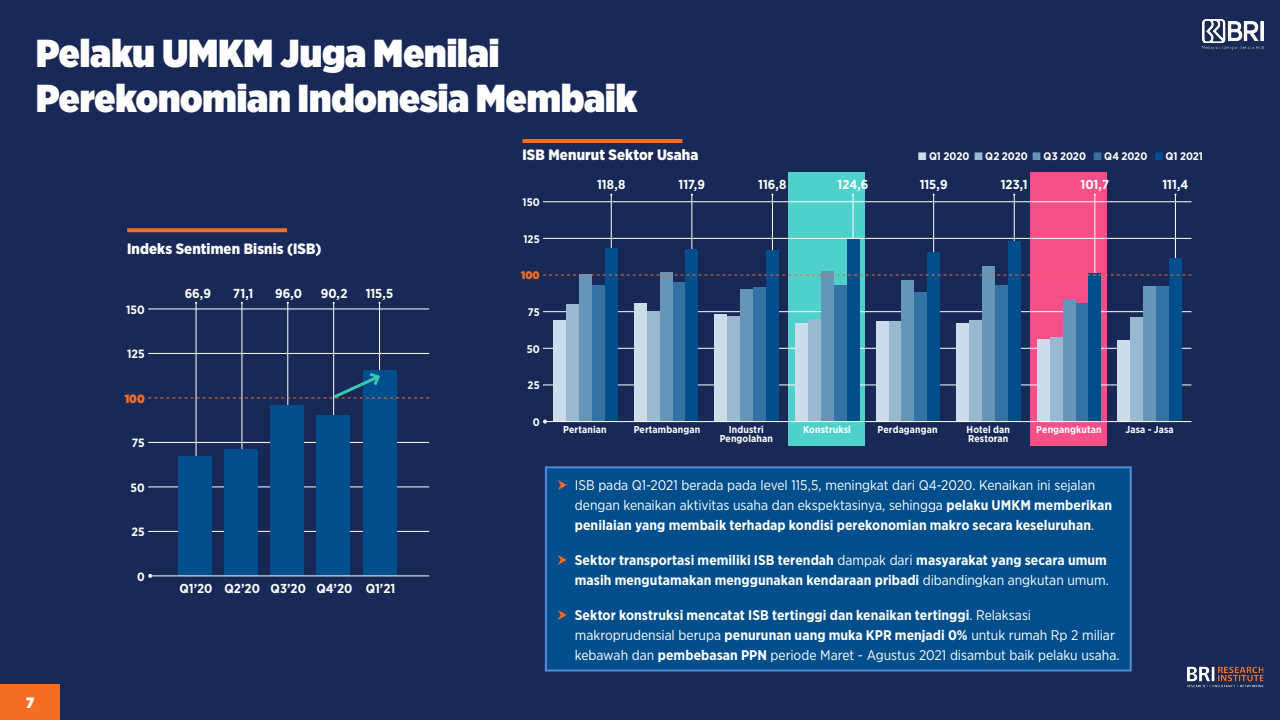
<style>
.page{position:relative;width:1280px;height:720px;background:#182957}
.page>*{position:absolute;margin:0;border:0;box-sizing:border-box;transform-origin:0 0}
.t1{font:900 39px/45px "Gotham Narrow";color:#fff}
.t2{font:900 15px "Gotham Narrow";letter-spacing:.005em;color:#fff}
.t3{font:900 15px "Gotham Narrow";color:#fff}
.t4{font:14px/20px "Gotham Narrow";letter-spacing:-.005em;color:#fff}
.t5{font:700 14px/20px "Gotham Narrow";letter-spacing:.005em;color:#fff}
.t6{font:700 13px "Gotham Narrow";color:#fff}
.t7{font:700 12px "Gotham Narrow";color:#fff}
.t8{font:900 12px "Gotham Narrow";color:#f56e23}
.t9{font:700 11px "Gotham Narrow";letter-spacing:.005em;color:#fff}
.t10{font:900 11px "Gotham Narrow";color:#f56e23}
.t11{font:700 10px/9px "Gotham Narrow";letter-spacing:.01em;color:#fff;text-align:center}
.s1{color:#ccdce8}
.s2{color:#99b9d1}
.s3{color:#6695ba}
.s4{color:#3372a3}
.s5{color:#004f8c}
.s6{font-weight:700}
.s7{font-weight:400}
</style>
<div class="page">
<div style="left:0;top:684px;width:60px;height:36px;background:#f56e23"></div>
<img style="left:1202px;top:20px;width:61px;height:29px">
<img style="left:1187px;top:666px;width:76px;height:22px">
<div style="left:789px;top:172px;width:76px;height:274px;background:#4ed1ca"></div>
<div style="left:1031px;top:172px;width:76px;height:274px;background:#f54f88"></div>
<hr style="left:692px;top:195px;width:1px;height:170px;background:#fff">
<hr style="left:611px;top:195px;width:1px;height:170px;background:#fff">
<hr style="left:853px;top:195px;width:1px;height:170px;background:#fff">
<hr style="left:772px;top:195px;width:1px;height:170px;background:#fff">
<hr style="left:933px;top:195px;width:1px;height:170px;background:#fff">
<hr style="left:1014px;top:195px;width:1px;height:170px;background:#fff">
<hr style="left:1175px;top:195px;width:1px;height:170px;background:#fff">
<hr style="left:1095px;top:195px;width:1px;height:170px;background:#fff">
<hr style="left:544px;top:385px;width:648px;height:1px;background:#fff">
<hr style="left:544px;top:348px;width:648px;height:1px;background:#fff">
<hr style="left:544px;top:311px;width:648px;height:1px;background:#fff">
<hr style="left:544px;top:238px;width:648px;height:1px;background:#fff">
<hr style="left:544px;top:202px;width:648px;height:1px;background:#fff">
<div style="left:605px;top:248px;width:13px;height:174px;background:#004f8c"></div>
<div style="left:685px;top:249px;width:13px;height:173px;background:#004f8c"></div>
<div style="left:766px;top:251px;width:13px;height:171px;background:#004f8c"></div>
<div style="left:847px;top:239px;width:12px;height:183px;background:#004f8c"></div>
<div style="left:927px;top:252px;width:13px;height:170px;background:#004f8c"></div>
<div style="left:1008px;top:241px;width:13px;height:181px;background:#004f8c"></div>
<div style="left:1088px;top:273px;width:13px;height:149px;background:#004f8c"></div>
<div style="left:1169px;top:258px;width:13px;height:164px;background:#004f8c"></div>
<div style="left:592px;top:285px;width:13px;height:137px;background:#3372a3"></div>
<div style="left:673px;top:282px;width:12px;height:140px;background:#3372a3"></div>
<div style="left:753px;top:287px;width:13px;height:135px;background:#3372a3"></div>
<div style="left:834px;top:285px;width:13px;height:137px;background:#3372a3"></div>
<div style="left:914px;top:292px;width:13px;height:130px;background:#3372a3"></div>
<div style="left:995px;top:285px;width:13px;height:137px;background:#3372a3"></div>
<div style="left:1076px;top:303px;width:12px;height:119px;background:#3372a3"></div>
<div style="left:1156px;top:286px;width:13px;height:136px;background:#3372a3"></div>
<div style="left:579px;top:274px;width:13px;height:148px;background:#6695ba"></div>
<div style="left:660px;top:272px;width:13px;height:150px;background:#6695ba"></div>
<div style="left:740px;top:289px;width:13px;height:133px;background:#6695ba"></div>
<div style="left:821px;top:271px;width:13px;height:151px;background:#6695ba"></div>
<div style="left:901px;top:280px;width:13px;height:142px;background:#6695ba"></div>
<div style="left:982px;top:266px;width:13px;height:156px;background:#6695ba"></div>
<div style="left:1063px;top:299px;width:12px;height:123px;background:#6695ba"></div>
<div style="left:1143px;top:286px;width:13px;height:136px;background:#6695ba"></div>
<div style="left:566px;top:304px;width:13px;height:118px;background:#99b9d1"></div>
<div style="left:647px;top:311px;width:13px;height:111px;background:#99b9d1"></div>
<div style="left:727px;top:316px;width:13px;height:106px;background:#99b9d1"></div>
<div style="left:808px;top:319px;width:13px;height:103px;background:#99b9d1"></div>
<div style="left:889px;top:321px;width:12px;height:101px;background:#99b9d1"></div>
<div style="left:969px;top:320px;width:13px;height:102px;background:#99b9d1"></div>
<div style="left:1050px;top:337px;width:13px;height:85px;background:#99b9d1"></div>
<div style="left:1130px;top:317px;width:13px;height:105px;background:#99b9d1"></div>
<div style="left:553px;top:320px;width:13px;height:102px;background:#ccdce8"></div>
<div style="left:634px;top:303px;width:13px;height:119px;background:#ccdce8"></div>
<div style="left:714px;top:314px;width:13px;height:108px;background:#ccdce8"></div>
<div style="left:795px;top:323px;width:13px;height:99px;background:#ccdce8"></div>
<div style="left:876px;top:321px;width:13px;height:101px;background:#ccdce8"></div>
<div style="left:956px;top:323px;width:13px;height:99px;background:#ccdce8"></div>
<div style="left:1037px;top:339px;width:13px;height:83px;background:#ccdce8"></div>
<div style="left:1117px;top:340px;width:13px;height:82px;background:#ccdce8"></div>
<hr style="left:522px;top:139px;width:160px;height:4px;background:#f56e23">
<hr style="left:379px;top:303px;width:1px;height:170px;background:#fff">
<hr style="left:333px;top:303px;width:1px;height:170px;background:#fff">
<hr style="left:288px;top:303px;width:1px;height:170px;background:#fff">
<hr style="left:242px;top:303px;width:1px;height:170px;background:#fff">
<hr style="left:196px;top:303px;width:1px;height:170px;background:#fff">
<hr style="left:149px;top:531px;width:280px;height:1px;background:#fff">
<hr style="left:149px;top:487px;width:280px;height:1px;background:#fff">
<hr style="left:149px;top:442px;width:280px;height:1px;background:#fff">
<hr style="left:149px;top:353px;width:280px;height:1px;background:#fff">
<hr style="left:149px;top:309px;width:280px;height:1px;background:#fff">
<svg style="left:127px;top:228px;width:160px;height:4px"></svg>
<hr style="left:545px;top:421px;width:647px;height:1px;background:#fff">
<svg style="left:543px;top:420px;width:4px;height:4px"></svg>
<div style="left:546px;top:467px;width:585px;height:204px;background:#004f8c"></div>
<div style="left:545px;top:466px;width:587px;height:206px;border:2px solid #528bda"></div>
<div style="left:179px;top:457px;width:33px;height:119px;background:#004f8c"></div>
<div style="left:225px;top:449px;width:33px;height:127px;background:#004f8c"></div>
<div style="left:271px;top:405px;width:33px;height:171px;background:#004f8c"></div>
<div style="left:317px;top:415px;width:33px;height:161px;background:#004f8c"></div>
<div style="left:363px;top:370px;width:33px;height:206px;background:#004f8c"></div>
<hr style="left:150px;top:575px;width:279px;height:1px;background:#fff">
<svg style="left:148px;top:574px;width:4px;height:4px"></svg>
<svg style="left:543px;top:275px;width:649px;height:1px"></svg>
<svg style="left:148px;top:370px;width:281px;height:31px"></svg>
<p class="t1" style="left:36px;top:30px;width:603px">Pelaku UMKM Juga Menilai<br>Perekonomian Indonesia Membaik</p>
<p class="t2" style="left:522px;top:145px;width:177px">ISB Menurut Sektor Usaha</p>
<p class="t6" style="left:597px;top:176px;width:30px">118,8</p>
<p class="t6" style="left:679px;top:176px;width:28px">117,9</p>
<p class="t6" style="left:758px;top:176px;width:30px">116,8</p>
<p class="t6" style="left:838px;top:176px;width:32px">124,6</p>
<p class="t6" style="left:920px;top:176px;width:29px">115,9</p>
<p class="t6" style="left:1001px;top:176px;width:28px">123,1</p>
<p class="t6" style="left:1081px;top:176px;width:30px">101,7</p>
<p class="t6" style="left:1163px;top:176px;width:27px">111,4</p>
<p class="t9" style="left:918px;top:149px;width:286px"><span class="s1">■</span> Q1 2020 <span class="s2">■</span> Q2 2020 <span class="s3">■</span> Q3 2020 <span class="s4">■</span> Q4 2020 <span class="s5">■</span> Q1 2021</p>
<p class="t3" style="left:26px;top:693px;width:9px">7</p>
<p class="t2" style="left:127px;top:239px;width:196px">Indeks Sentimen Bisnis (ISB)</p>
<p class="t7" style="left:126px;top:302px;width:20px">150</p>
<p class="t7" style="left:127px;top:346px;width:19px">125</p>
<p class="t8" style="left:125px;top:390px;width:22px">100</p>
<p class="t7" style="left:132px;top:435px;width:14px">75</p>
<p class="t7" style="left:131px;top:480px;width:16px">50</p>
<p class="t7" style="left:132px;top:524px;width:15px">25</p>
<p class="t7" style="left:137px;top:569px;width:9px">0</p>
<p class="t6" style="left:185px;top:285px;width:28px">66,9</p>
<p class="t6" style="left:233px;top:285px;width:22px">71,1</p>
<p class="t6" style="left:275px;top:285px;width:28px">96,0</p>
<p class="t6" style="left:321px;top:285px;width:28px">90,2</p>
<p class="t6" style="left:366px;top:285px;width:29px">115,5</p>
<p class="t6" style="left:180px;top:580px;width:34px">Q1’20</p>
<p class="t6" style="left:224px;top:580px;width:37px">Q2’20</p>
<p class="t6" style="left:271px;top:580px;width:37px">Q3’20</p>
<p class="t6" style="left:316px;top:580px;width:37px">Q4’20</p>
<p class="t6" style="left:366px;top:580px;width:31px">Q1’21</p>
<p class="t9" style="left:523px;top:195px;width:19px">150</p>
<p class="t9" style="left:524px;top:232px;width:18px">125</p>
<p class="t10" style="left:521px;top:268px;width:20px">100</p>
<p class="t9" style="left:528px;top:305px;width:13px">75</p>
<p class="t9" style="left:527px;top:342px;width:15px">50</p>
<p class="t9" style="left:528px;top:378px;width:14px">25</p>
<p class="t9" style="left:533px;top:415px;width:8px">0</p>
<p class="t11" style="left:563px;top:424px;width:45px">Pertanian</p>
<p class="t11" style="left:634px;top:424px;width:68px">Pertambangan</p>
<p class="t11" style="left:720px;top:424px;width:55px">Industri<br>Pengolahan</p>
<p class="t11" style="left:803px;top:424px;width:49px">Konstruksi</p>
<p class="t11" style="left:878px;top:424px;width:62px">Perdagangan</p>
<p class="t11" style="left:967px;top:424px;width:45px;text-align:left">Hotel dan<br>Restoran</p>
<p class="t11" style="left:1036px;top:424px;width:67px">Pengangkutan</p>
<p class="t11" style="left:1126px;top:424px;width:50px">Jasa - Jasa</p>
<p class="t4" style="left:575px;top:474px;width:539px">ISB pada Q1-2021 berada pada level 115,5, meningkat dari Q4-2020. Kenaikan ini sejalan dengan kenaikan aktivitas usaha dan ekspektasinya, sehingga <span class="s6">pelaku UMKM memberikan penilaian yang membaik terhadap kondisi perekonomian makro secara keseluruhan</span>.</p>
<p class="t5" style="left:575px;top:549px;width:535px">Sektor transportasi memiliki ISB terendah <span class="s7">dampak dari</span> masyarakat yang secara umum masih mengutamakan menggunakan kendaraan pribadi <span class="s7">dibandingkan angkutan umum.</span></p>
<p class="t4" style="left:575px;top:604px;width:546px"><span class="s6">Sektor konstruksi mencatat ISB tertinggi dan kenaikan tertinggi</span>. Relaksasi makroprudensial berupa <span class="s6">penurunan uang muka KPR menjadi 0%</span> untuk rumah Rp 2 miliar kebawah dan <span class="s6">pembebasan PPN</span> periode Maret - Agustus 2021 disambut baik pelaku usaha.</p>
</div>
